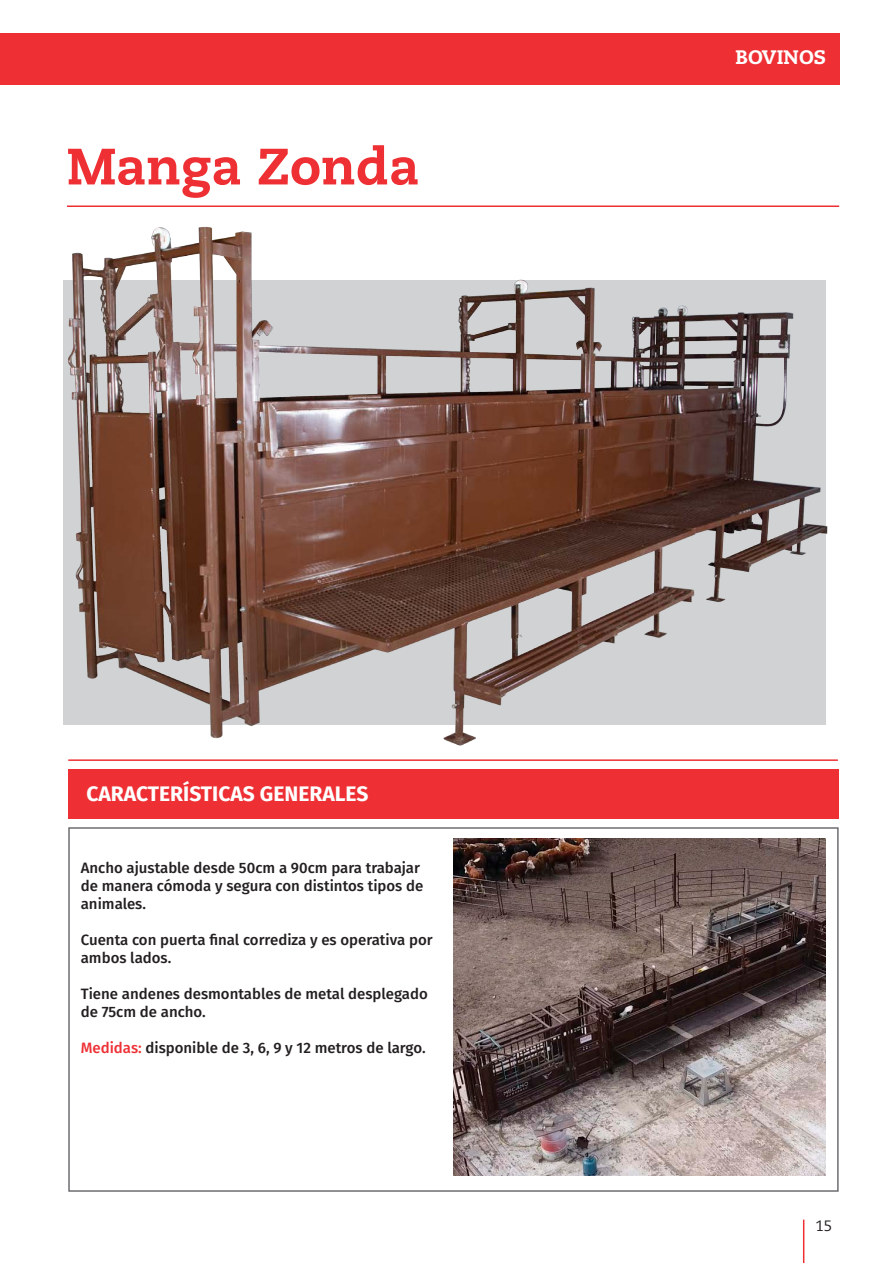
<style>
.page{position:relative;width:893px;height:1263px;background:#fff}
.page>*{position:absolute;margin:0;border:0;box-sizing:border-box;transform-origin:0 0}
.Titulo_Productos{font:800 51px "Caecilia LT Std";color:#ee3034}
.Destacados_serif{font:700 21px "Fira Sans";color:#fff}
.t1{font:800 19.5px "Caecilia LT Std";color:#fff}
.Texto_Caracteristica{font:500 15px/18px "Fira Sans";color:#231f20}
.t2{font:15px "Caecilia LT Std";color:#231f20}
.s1{color:#ee3034}
</style>
<div class="page">
<div style="left:0;top:33px;width:839px;height:51px;background:#ee3034"></div>
<hr style="left:803px;top:1219px;width:1px;height:44px;background:#ee3034">
<div style="left:68px;top:769px;width:771px;height:50px;background:#ee3034"></div>
<div style="left:68px;top:827px;width:771px;height:365px;border:2px solid #6c6d70"></div>
<img style="left:63px;top:205px;width:776px;height:556px">
<img style="left:453px;top:839px;width:373px;height:337px">
<p class="Titulo_Productos" style="left:67px;top:135px;width:354px">Manga Zonda</p>
<p class="Destacados_serif" style="left:86px;top:776px;width:284px">CARACTERÍSTICAS GENERALES</p>
<p class="Texto_Caracteristica" style="left:81px;top:858px;width:344px">Ancho ajustable desde 50cm a 90cm para trabajar de manera cómoda y segura con distintos tipos de animales.</p>
<p class="Texto_Caracteristica" style="left:81px;top:930px;width:353px">Cuenta con puerta final corrediza y es operativa por ambos lados.</p>
<p class="Texto_Caracteristica" style="left:81px;top:984px;width:348px">Tiene andenes desmontables de metal desplegado de 75cm de ancho.</p>
<p class="Texto_Caracteristica" style="left:81px;top:1038px;width:346px"><span class="s1">Medidas:</span> disponible de 3, 6, 9 y 12 metros de largo.</p>
<h3 class="t1" style="left:736px;top:45px;width:92px">BOVINOS</h3>
<p class="t2" style="left:816px;top:1217px;width:18px">15</p>
</div>
